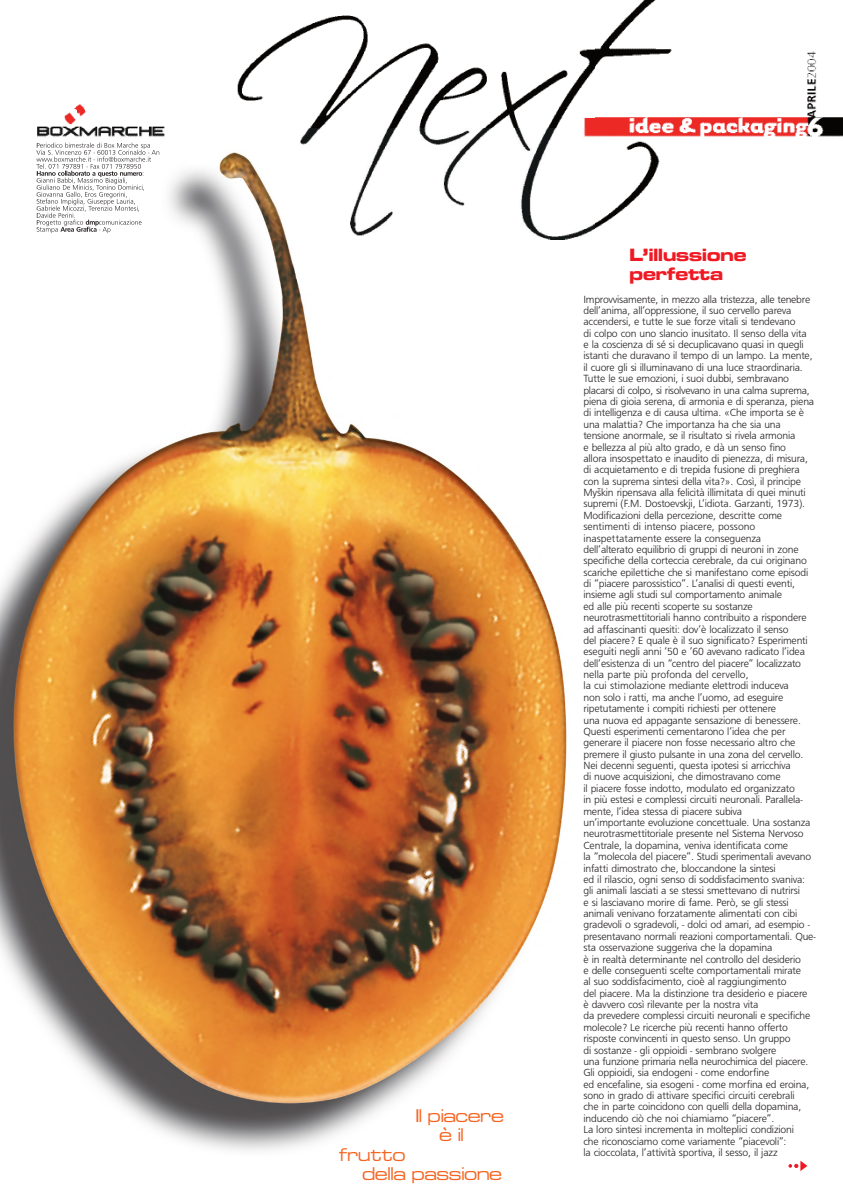
<style>
.page{position:relative;width:843px;height:1191px;background:#fff}
.page>*{position:absolute;margin:0;border:0;box-sizing:border-box;transform-origin:0 0}
.t1{font:19.25px/19.2px "Microgramma";color:#f56521}
.t2{font:18.46px/19.2px "Microgramma D Bold Exte";color:#ef1923}
.t3{font:10.76px/11.4px "Frugal Sans Light DTC";letter-spacing:-.015em;color:#241f1f}
.t4{font:10.5px "Frugal Sans Light DTC";color:#241f1f}
</style>
<div class="page">
<img style="left:0;top:239px;width:569px;height:912px">
<svg style="left:788px;top:1160px;width:18px;height:11px"></svg>
<img style="left:37px;top:0;width:805px;height:239px">
<img style="left:37px;top:143px;width:47px;height:5px">
<img style="left:37px;top:150px;width:63px;height:5px">
<img style="left:37px;top:157px;width:48px;height:5px">
<img style="left:37px;top:164px;width:81px;height:5px">
<img style="left:37px;top:171px;width:49px;height:5px">
<img style="left:37px;top:178px;width:49px;height:6px">
<img style="left:37px;top:185px;width:55px;height:5px">
<img style="left:37px;top:192px;width:50px;height:6px">
<img style="left:37px;top:199px;width:42px;height:6px">
<img style="left:37px;top:206px;width:59px;height:6px">
<img style="left:37px;top:213px;width:38px;height:5px">
<img style="left:37px;top:220px;width:39px;height:6px">
<img style="left:110px;top:220px;width:31px;height:5px">
<img style="left:37px;top:227px;width:21px;height:6px">
<img style="left:60px;top:227px;width:26px;height:5px">
<svg style="left:86px;top:220px;width:24px;height:13px"></svg>
<h1 class="t1" style="left:439px;top:1108px;width:66px;text-indent:-24px">Il piacere è il</h1>
<h1 class="t1" style="left:362px;top:1146px;width:141px;text-indent:-24px">frutto<br>della passione</h1>
<h2 class="t2" style="left:629px;top:247px;width:118px">L’illussione perfetta</h2>
<p class="t3" style="left:583px;top:294px;width:234px">Improvvisamente, in mezzo alla tristezza, alle tenebre dell’anima, all’oppressione, il suo cervello pareva accendersi, e tutte le sue forze vitali si tendevano<br>di colpo con uno slancio inusitato. Il senso della vita<br>e la coscienza di sé si decuplicavano quasi in quegli istanti che duravano il tempo di un lampo. La mente, il cuore gli si illuminavano di una luce straordinaria.<br>Tutte le sue emozioni, i suoi dubbi, sembravano placarsi di colpo, si risolvevano in una calma suprema, piena di gioia serena, di armonia e di speranza, piena di intelligenza e di causa ultima. «Che importa se è una malattia? Che importanza ha che sia una tensione anormale, se il risultato si rivela armonia<br>e bellezza al più alto grado, e dà un senso fino<br>allora insospettato e inaudito di pienezza, di misura, di acquietamento e di trepida fusione di preghiera con la suprema sintesi della vita?». Così, il principe Myskin ripensava alla felicità illimitata di quei minuti supremi (F.M. Dostoevskji, L’idiota. Garzanti, 1973).<br>Modificazioni della percezione, descritte come sentimenti di intenso piacere, possono inaspettatamente essere la conseguenza<br>dell’alterato equilibrio di gruppi di neuroni in zone specifiche della corteccia cerebrale, da cui originano scariche epilettiche che si manifestano come episodi di “piacere parossistico”. L’analisi di questi eventi, insieme agli studi sul comportamento animale<br>ed alle più recenti scoperte su sostanze neurotrasmettitoriali hanno contribuito a rispondere ad affascinanti quesiti: dov’è localizzato il senso<br>del piacere? E quale è il suo significato? Esperimenti eseguiti negli anni ’50 e ’60 avevano radicato l’idea dell’esistenza di un “centro del piacere” localizzato nella parte più profonda del cervello,<br>la cui stimolazione mediante elettrodi induceva<br>non solo i ratti, ma anche l’uomo, ad eseguire ripetutamente i compiti richiesti per ottenere<br>una nuova ed appagante sensazione di benessere.<br>Questi esperimenti cementarono l’idea che per generare il piacere non fosse necessario altro che premere il giusto pulsante in una zona del cervello.<br>Nei decenni seguenti, questa ipotesi si arricchiva<br>di nuove acquisizioni, che dimostravano come<br>il piacere fosse indotto, modulato ed organizzato<br>in più estesi e complessi circuiti neuronali. Parallela&shy;mente, l’idea stessa di piacere subiva<br>un’importante evoluzione concettuale. Una sostanza neurotrasmettitoriale presente nel Sistema Nervoso Centrale, la dopamina, veniva identificata come<br>la “molecola del piacere”. Studi sperimentali avevano infatti dimostrato che, bloccandone la sintesi<br>ed il rilascio, ogni senso di soddisfacimento svaniva: gli animali lasciati a se stessi smettevano di nutrirsi<br>e si lasciavano morire di fame. Però, se gli stessi animali venivano forzatamente alimentati con cibi gradevoli o sgradevoli, - dolci od amari, ad esempio - presentavano normali reazioni comportamentali. Que&shy;sta osservazione suggeriva che la dopamina<br>è in realtà determinante nel controllo del desiderio<br>e delle conseguenti scelte comportamentali mirate<br>al suo soddisfacimento, cioè al raggiungimento<br>del piacere. Ma la distinzione tra desiderio e piacere<br>è davvero così rilevante per la nostra vita<br>da prevedere complessi circuiti neuronali e specifiche molecole? Le ricerche più recenti hanno offerto risposte convincenti in questo senso. Un gruppo<br>di sostanze - gli oppioidi - sembrano svolgere<br>una funzione primaria nella neurochimica del piacere.<br>Gli oppioidi, sia endogeni - come endorfine<br>ed encefaline, sia esogeni - come morfina ed eroina, sono in grado di attivare specifici circuiti cerebrali<br>che in parte coincidono con quelli della dopamina, inducendo ciò che noi chiamiamo “piacere”.<br>La loro sintesi incrementa in molteplici condizioni<br>che riconosciamo come variamente “piacevoli”:<br>la cioccolata, l’attività sportiva, il sesso, il jazz</p>
<p class="t4" style="left:601px;top:489px;width:7px;rotate:-180deg">ˆ</p>
</div>
